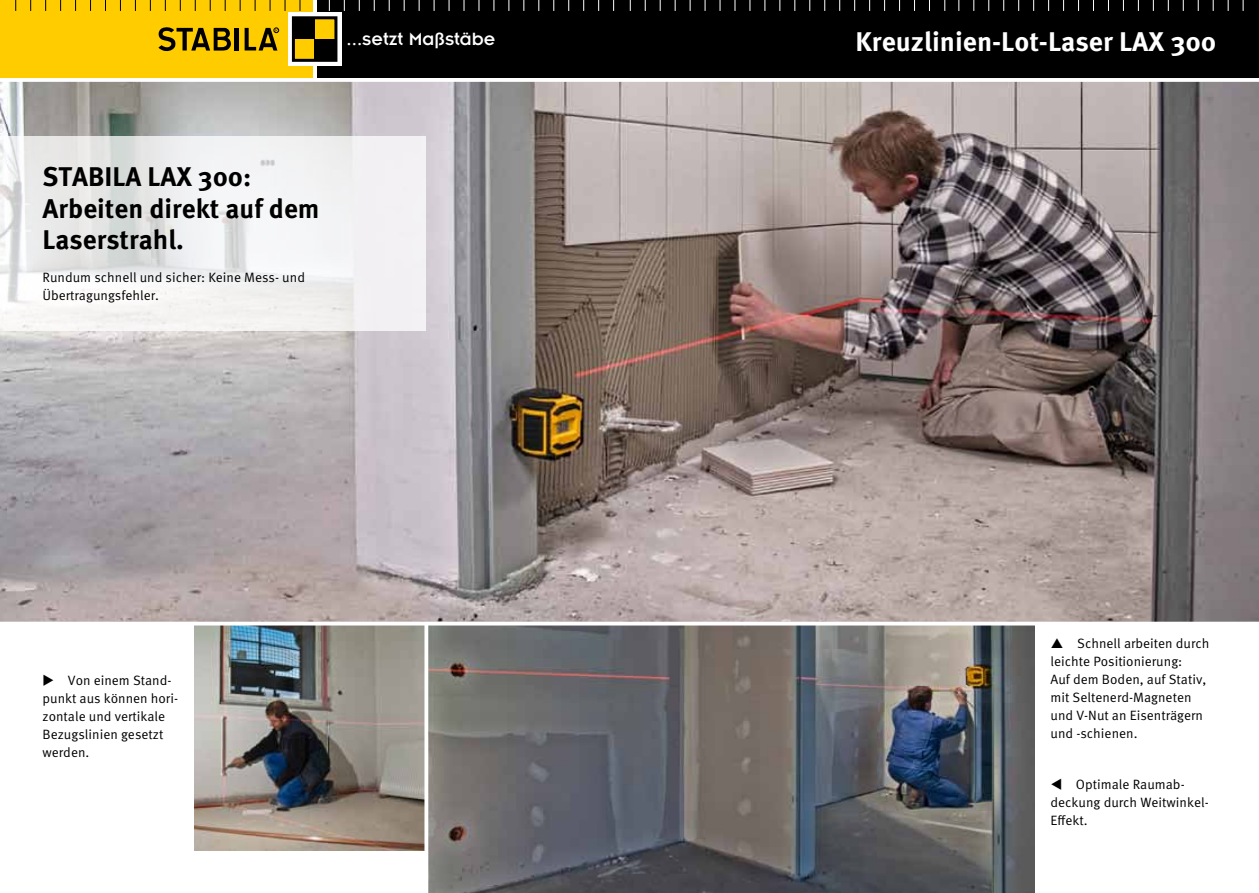
<style>
.page{position:relative;width:1259px;height:893px;background:#fff}
.page>*{position:absolute;margin:0;border:0;box-sizing:border-box;transform-origin:0 0}
.t1{font:700 27px/31.5px "Meta Pro";color:#000}
.t2{font:700 27px "Meta Pro";color:#fff}
.t3{font:19.5px "Insignia";letter-spacing:.005em;color:#fff}
.t4{font:13.5px/18px "Meta Pro";color:#000}
</style>
<div class="page">
<div style="left:316px;top:0;width:313px;height:78px;background:#000"></div>
<div style="left:0;top:0;width:313px;height:78px;background:#fc0"></div>
<div style="left:288px;top:12px;width:53px;height:54px;background:linear-gradient(to right,#fff,#fff)"></div>
<div style="left:293px;top:39px;width:22px;height:21px;background:#fc0"></div>
<div style="left:315px;top:18px;width:21px;height:21px;background:#fc0"></div>
<div style="left:293px;top:18px;width:22px;height:21px;background:#000"></div>
<div style="left:315px;top:39px;width:21px;height:21px;background:#000"></div>
<div style="left:292px;top:16px;width:45px;height:46px;border:3px solid #000"></div>
<svg style="left:245px;top:28px;width:34px;height:23px"></svg>
<hr style="left:235px;top:28px;width:4px;height:22px;background:#000">
<svg style="left:158px;top:27px;width:73px;height:25px"></svg>
<div style="left:629px;top:0;width:630px;height:78px;background:#000"></div>
<img style="left:428px;top:625px;width:606px;height:268px">
<img style="left:195px;top:625px;width:229px;height:225px">
<img style="left:0;top:82px;width:1259px;height:540px">
<svg style="left:0;top:136px;width:425px;height:195px;fill:#f2f1f2"></svg>
<svg style="left:424px;top:625px;width:1px;height:226px"></svg>
<h2 class="t3" style="left:346px;top:29px;width:151px">...setzt Maßstäbe</h2>
<h1 class="t2" style="left:855px;top:25px;width:362px">Kreuzlinien-Lot-Laser LAX 300</h1>
<h1 class="t1" style="left:43px;top:161px;width:279px">STABILA LAX 300:<br>Arbeiten direkt auf dem<br>Laserstrahl.</h1>
<p class="t4" style="left:43px;top:269px;width:264px">Rundum schnell und sicher: Keine Mess- und<br>Übertragungsfehler.</p>
<p class="t4" style="left:43px;top:672px;width:137px">◆ Von einem Stand&shy;punkt aus können hori&shy;zontale und vertikale<br>Bezugslinien gesetzt werden.</p>
<p class="t4" style="left:1050px;top:635px;width:160px;text-indent:27px">Schnell arbeiten durch leichte Positionierung:<br>Auf dem Boden, auf Stativ, mit Seltenerd-Magneten und V-Nut an Eisenträgern und -schienen.</p>
<p class="t4" style="left:1050px;top:775px;width:160px">▼ Optimale Raumab&shy;deckung durch Weitwinkel-<br>Effekt.</p>
</div>
